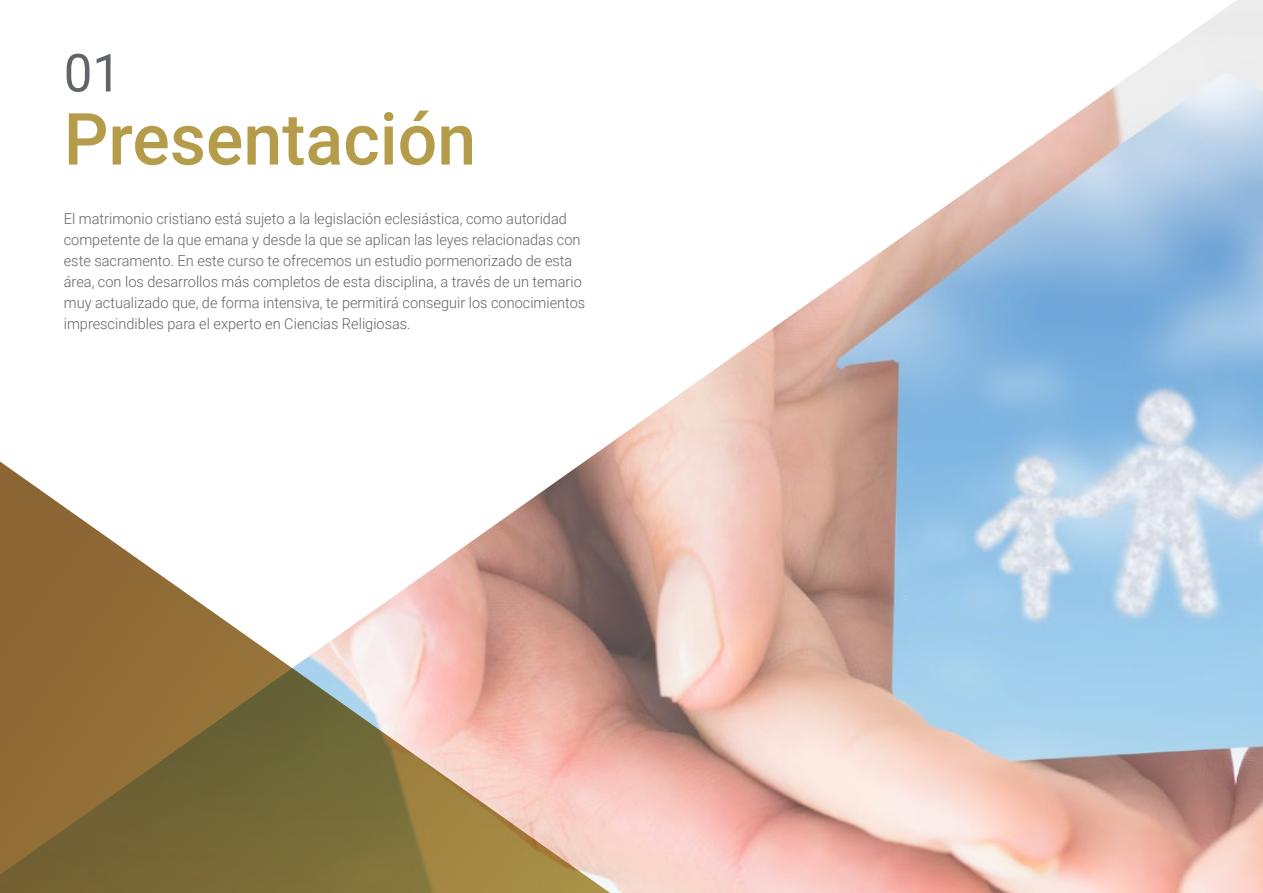
<style>
.page{position:relative;width:1263px;height:893px;background:#fff}
.page>*{position:absolute;margin:0;border:0;box-sizing:border-box;transform-origin:0 0}
.t1{font:500 72px "Roboto";color:#b49c4b}
.t2{font:52.5px "Roboto";color:#61646a}
.t3{font:300 15px/21px "Roboto";color:#61646a}
</style>
<div class="page">
<img style="left:607px;top:0;width:656px;height:893px">
<svg style="left:0;top:446px;width:640px;height:447px"></svg>
<h2 class="t2" style="left:64px;top:36px;width:59px">01</h2>
<h1 class="t1" style="left:64px;top:89px;width:414px">Presentación</h1>
<p class="t3" style="left:64px;top:207px;width:523px">El matrimonio cristiano está sujeto a la legislación eclesiástica, como autoridad competente de la que emana y desde la que se aplican las leyes relacionadas con este sacramento. En este curso te ofrecemos un estudio pormenorizado de esta área, con los desarrollos más completos de esta disciplina, a través de un temario muy actualizado que, de forma intensiva, te permitirá conseguir los conocimientos imprescindibles para el experto en Ciencias Religiosas.</p>
</div>
